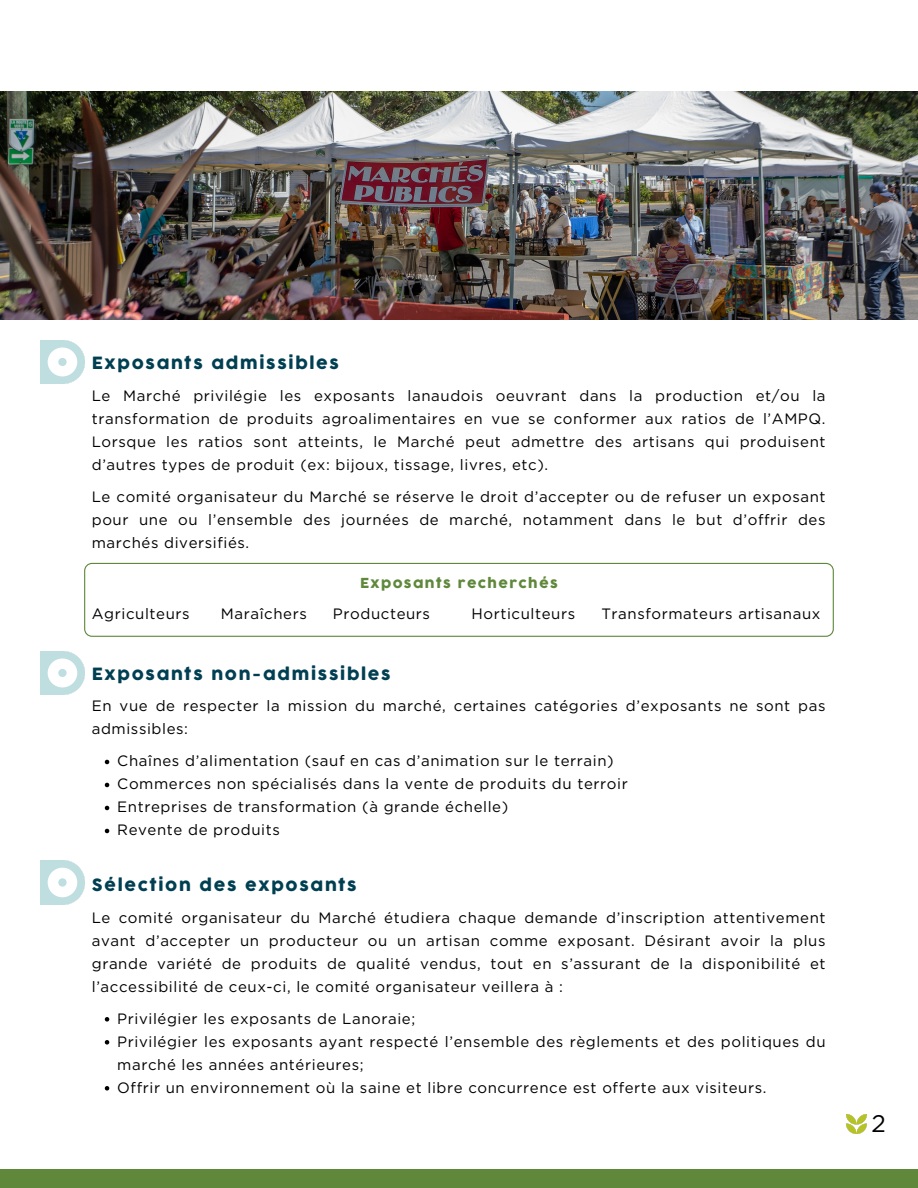
<style>
.page{position:relative;width:918px;height:1188px;background:#fff}
.page>*{position:absolute;margin:0;border:0;box-sizing:border-box;transform-origin:0 0}
.t1{font:24px "Gotham";color:#000}
.t2{font:16.5px "Cocogoose";letter-spacing:.1em;color:#003f52}
.t3{font:15px/23px "Gotham";letter-spacing:.04em;color:#000;text-align:justify}
.t4{font:13.5px "Cocogoose";letter-spacing:.1em;color:#5f883b}
</style>
<div class="page">
<div style="left:0;top:1169px;width:918px;height:19px;background:#5f883b"></div>
<svg style="left:84px;top:563px;width:750px;height:74px"></svg>
<img style="left:0;top:92px;width:918px;height:227px">
<svg style="left:105px;top:760px;width:4px;height:4px"></svg>
<svg style="left:105px;top:783px;width:4px;height:4px"></svg>
<svg style="left:105px;top:806px;width:4px;height:4px"></svg>
<svg style="left:105px;top:829px;width:4px;height:4px"></svg>
<svg style="left:105px;top:1017px;width:4px;height:5px"></svg>
<svg style="left:105px;top:1040px;width:4px;height:5px"></svg>
<svg style="left:105px;top:1086px;width:4px;height:5px"></svg>
<img style="left:40px;top:860px;width:44px;height:44px">
<img style="left:40px;top:651px;width:44px;height:44px">
<img style="left:40px;top:340px;width:44px;height:44px">
<img style="left:846px;top:1115px;width:20px;height:19px">
<h1 class="t2" style="left:92px;top:353px;width:249px">Exposants admissibles</h1>
<h1 class="t3" style="left:92px;top:384px;width:735px">Le Marché privilégie les exposants lanaudois oeuvrant dans la production et/ou la transformation de produits agroalimentaires en vue se conformer aux ratios de l’AMPQ.<br>Lorsque les ratios sont atteints, le Marché peut admettre des artisans qui produisent d’autres types de produit (ex: bijoux, tissage, livres, etc).</h1>
<h1 class="t3" style="left:92px;top:485px;width:735px">Le comité organisateur du Marché se réserve le droit d’accepter ou de refuser un exposant pour une ou l’ensemble des journées de marché, notamment dans le but d’offrir des marchés diversifiés.</h1>
<p class="t4" style="left:360px;top:574px;width:199px">Exposants recherchés</p>
<p class="t3" style="left:92px;top:602px;width:99px">Agriculteurs</p>
<p class="t3" style="left:221px;top:602px;width:87px">Maraîchers</p>
<p class="t3" style="left:333px;top:602px;width:99px">Producteurs</p>
<p class="t3" style="left:472px;top:602px;width:105px">Horticulteurs</p>
<p class="t3" style="left:601px;top:602px;width:221px">Transformateurs artisanaux</p>
<h1 class="t2" style="left:92px;top:663px;width:301px">Exposants non-admissibles</h1>
<p class="t3" style="left:92px;top:694px;width:735px">En vue de respecter la mission du marché, certaines catégories d’exposants ne sont pas admissibles:</p>
<h1 class="t3" style="left:117px;top:749px;width:498px">Chaînes d’alimentation (sauf en cas d’animation sur le terrain)</h1>
<p class="t3" style="left:117px;top:772px;width:512px">Commerces non spécialisés dans la vente de produits du terroir</p>
<p class="t3" style="left:117px;top:795px;width:392px">Entreprises de transformation (à grande échelle)</p>
<h1 class="t3" style="left:117px;top:818px;width:164px">Revente de produits</h1>
<h1 class="t2" style="left:92px;top:875px;width:267px">Sélection des exposants</h1>
<p class="t3" style="left:92px;top:906px;width:735px">Le comité organisateur du Marché étudiera chaque demande d’inscription attentivement avant d’accepter un producteur ou un artisan comme exposant. Désirant avoir la plus grande variété de produits de qualité vendus, tout en s’assurant de la disponibilité et l’accessibilité de ceux-ci, le comité organisateur veillera à :</p>
<p class="t3" style="left:117px;top:1007px;width:299px">Privilégier les exposants de Lanoraie;</p>
<p class="t3" style="left:117px;top:1030px;width:710px">Privilégier les exposants ayant respecté l’ensemble des règlements et des politiques du marché les années antérieures;</p>
<p class="t3" style="left:117px;top:1076px;width:651px">Offrir un environnement où la saine et libre concurrence est offerte aux visiteurs.</p>
<p class="t1" style="left:872px;top:1109px;width:16px">2</p>
</div>
